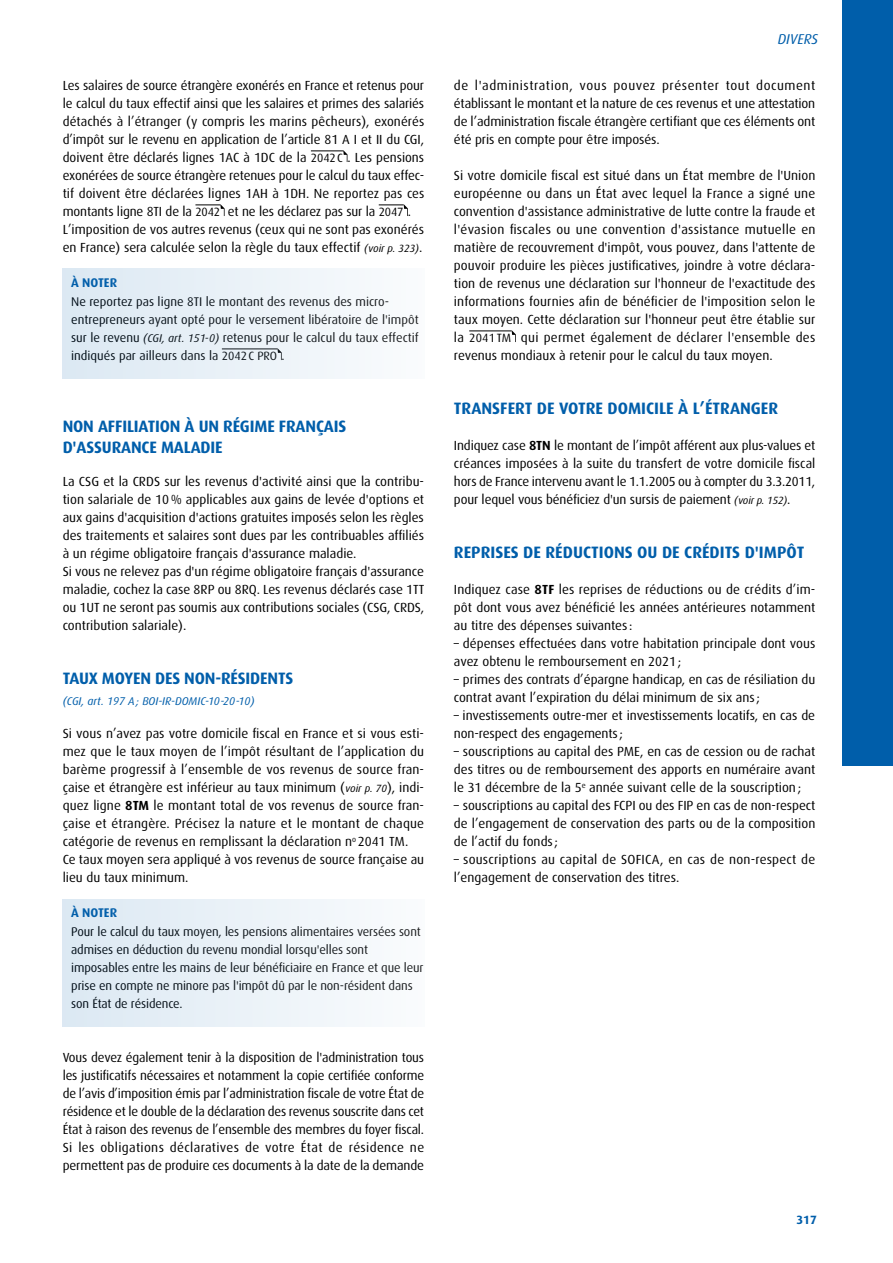
<style>
.page{position:relative;width:893px;height:1263px;background:#fff}
.page>*{position:absolute;margin:0;border:0;box-sizing:border-box;transform-origin:0 0}
.t1{font:700 16.5px/21px "Dax";letter-spacing:-.01em;color:#005eaa}
.t2{font:italic 14.25px "Dax";color:#005eaa}
.t3{font:13.2px/18px "Dax";color:#000}
.t4{font:12.6px/18px "Dax";letter-spacing:-.01em;color:#000}
.t5{font:12.6px "Dax Bold Caps";color:#005eaa}
.t6{font:700 12px "Dax";color:#005eaa}
.t7{font:italic 11.25px "Dax";color:#005eaa}
.s1{font-size:12px}
.s2{font-style:italic;font-size:10.5px}
.s3{font-style:italic;font-size:11.25px}
.s4{font-weight:700}
</style>
<div class="page">
<div style="left:842px;top:0;width:51px;height:765px;background:#005eaa"></div>
<hr style="left:311px;top:150px;width:32px;height:1px;background:#000">
<svg style="left:343px;top:150px;width:4px;height:12px"></svg>
<svg style="left:195px;top:204px;width:30px;height:12px"></svg>
<svg style="left:379px;top:204px;width:29px;height:12px"></svg>
<div style="left:63px;top:269px;width:361px;height:109px;background:linear-gradient(to right,#dbe8f2,#fafbfd)"></div>
<div style="left:63px;top:899px;width:361px;height:127px;background:linear-gradient(to right,#dce8f3,#fafcfd)"></div>
<hr style="left:469px;top:330px;width:42px;height:1px;background:#000">
<svg style="left:511px;top:330px;width:5px;height:12px"></svg>
<p class="t3" style="left:63px;top:77px;width:363px">Les salaires de source étrangère exonérés en France et retenus pour le calcul du taux effectif ainsi que les salaires et primes des salariés détachés à l’étranger (y compris les marins pêcheurs), exonérés d’impôt sur le revenu en application de l’article 81 A I et II du CGI, doivent être déclarés lignes 1AC à 1DC de la <span class="s1">2042C</span> . Les pensions exonérées de source étrangère retenues pour le calcul du taux effec&shy;tif doivent être déclarées lignes 1AH à 1DH. Ne reportez pas ces montants ligne 8TI de la <span class="s1">2042</span> et ne les déclarez pas sur la <span class="s1">2047</span> .<br>L’imposition de vos autres revenus (ceux qui ne sont pas exonérés en France) sera calculée selon la règle du taux effectif <span class="s2">(voir p. 323)</span>.</p>
<p class="t5" style="left:71px;top:275px;width:47px">À NOTER</p>
<p class="t4" style="left:71px;top:293px;width:349px">Ne reportez pas ligne 8TI le montant des revenus des micro&shy;entrepreneurs ayant opté pour le versement libératoire de l'impôt sur le revenu <span class="s3">(CGI, art. 151-0)</span> retenus pour le calcul du taux effectif indiqués par ailleurs dans la <span class="s1">2042C PRO</span> .</p>
<p class="t1" style="left:63px;top:416px;width:285px">NON AFFILIATION À UN RÉGIME FRANÇAIS<br>D'ASSURANCE MALADI E</p>
<p class="t3" style="left:63px;top:473px;width:363px">La CSG et la CRDS sur les revenus d'activité ainsi que la contribu&shy;tion salariale de 10% applicables aux gains de levée d'options et aux gains d'acquisition d'actions gratuites imposés selon les règles des traitements et salaires sont dues par les contribuables affiliés à un régime obligatoire français d'assurance maladie.<br>Si vous ne relevez pas d'un régime obligatoire français d'assurance maladie, cochez la case 8RP ou 8RQ. Les revenus déclarés case 1TT ou 1UT ne seront pas soumis aux contributions sociales (CSG, CRDS, contribution salariale).</p>
<p class="t1" style="left:63px;top:668px;width:232px">TAUX MOYEN DES NON-RÉSIDENTS</p>
<p class="t7" style="left:63px;top:695px;width:194px">(CGI, art. 197 A; BOI-IR-DOMIC-10-20-10)</p>
<p class="t3" style="left:63px;top:725px;width:363px">Si vous n’avez pas votre domicile fiscal en France et si vous esti&shy;mez que le taux moyen de l’impôt résultant de l’application du barème progressif à l’ensemble de vos revenus de source fran&shy;çaise et étrangère est inférieur au taux minimum (<span class="s2">voir p. 70</span>), indi&shy;quez ligne <span class="s4">8TM</span> le montant total de vos revenus de source fran&shy;çaise et étrangère. Précisez la nature et le montant de chaque catégorie de revenus en remplissant la déclaration n<sup>o</sup> 2041 TM.<br>Ce taux moyen sera appliqué à vos revenus de source française au lieu du taux minimum.</p>
<p class="t5" style="left:71px;top:905px;width:47px">À NOTER</p>
<p class="t4" style="left:71px;top:923px;width:354px">Pour le calcul du taux moyen, les pensions alimentaires versées sont admises en déduction du revenu mondial lorsqu'elles sont imposables entre les mains de leur bénéficiaire en France et que leur prise en compte ne minore pas l'impôt dû par le non-résident dans son État de résidence.</p>
<p class="t3" style="left:63px;top:1049px;width:363px;text-align:justify">Vous devez également tenir à la disposition de l'administration tous les justificatifs nécessaires et notamment la copie certifiée conforme de l’avis d’imposition émis par l’administration fiscale de votre État de résidence et le double de la déclaration des revenus souscrite dans cet État à raison des revenus de l’ensemble des membres du foyer fiscal.<br>Si les obligations déclaratives de votre État de résidence ne permettent pas de produire ces documents à la date de la demande</p>
<p class="t2" style="left:778px;top:31px;width:42px">dIVERS</p>
<p class="t3" style="left:454px;top:77px;width:363px;text-align:justify">de l'administration, vous pouvez présenter tout document établissant le montant et la nature de ces revenus et une attestation de l’administration fiscale étrangère certifiant que ces éléments ont été pris en compte pour être imposés.</p>
<p class="t3" style="left:454px;top:167px;width:363px;text-align:justify">Si votre domicile fiscal est situé dans un État membre de l'Union européenne ou dans un État avec lequel la France a signé une convention d'assistance administrative de lutte contre la fraude et l'évasion fiscales ou une convention d'assistance mutuelle en matière de recouvrement d'impôt, vous pouvez, dans l'attente de pouvoir produire les pièces justificatives, joindre à votre déclara&shy;tion de revenus une déclaration sur l'honneur de l'exactitude des informations fournies afin de bénéficier de l'imposition selon le taux moyen. Cette déclaration sur l'honneur peut être établie sur la <span class="s1">2041 TM</span> qui permet également de déclarer l'ensemble des revenus mondiaux à retenir pour le calcul du taux moyen.</p>
<p class="t1" style="left:454px;top:398px;width:326px">TRANSFERT DE VOTRE DOMICILE À L’ÉTRANGER</p>
<p class="t3" style="left:454px;top:437px;width:363px;text-align:justify">Indiquez case <span class="s4">8TN</span> le montant de l’impôt afférent aux plus-values et créances imposées à la suite du transfert de votre domicile fiscal hors de France intervenu avant le 1.1.2005 ou à compter du 3.3.2011, pour lequel vous bénéficiez d'un sursis de paiement <span class="s2">(voir p. 152)</span>.</p>
<p class="t1" style="left:454px;top:542px;width:352px">REPRISES DE RÉDUCTIONS OU DE CRÉDITS D'IMPÔT</p>
<p class="t3" style="left:454px;top:581px;width:363px;text-align:justify">Indiquez case <span class="s4">8TF</span> les reprises de réductions ou de crédits d’im&shy;pôt dont vous avez bénéficié les années antérieures notamment au titre des dépenses suivantes :</p>
<p class="t3" style="left:454px;top:635px;width:363px">– dépenses effectuées dans votre habitation principale dont vous avez obtenu le remboursement en 2021;</p>
<p class="t3" style="left:454px;top:671px;width:363px">– primes des contrats d’épargne handicap, en cas de résiliation du contrat avant l’expiration du délai minimum de six ans ;</p>
<p class="t3" style="left:454px;top:707px;width:363px">– investissements outre-mer et investissements locatifs, en cas de non-respect des engagements ;</p>
<p class="t3" style="left:454px;top:743px;width:363px;text-align:justify">– souscriptions au capital des PME, en cas de cession ou de rachat des titres ou de remboursement des apports en numéraire avant le 31 décembre de la 5<sup>e</sup> année suivant celle de la souscription;</p>
<p class="t3" style="left:454px;top:797px;width:363px;text-align:justify">– souscriptions au capital des FCPI ou des FIP en cas de non-respect de l’engagement de conservation des parts ou de la composition de l’actif du fonds ;</p>
<p class="t3" style="left:454px;top:851px;width:363px">– souscriptions au capital de SOFICA, en cas de non-respect de l’engagement de conservation des titres.</p>
<p class="t6" style="left:796px;top:1213px;width:22px">317</p>
</div>
